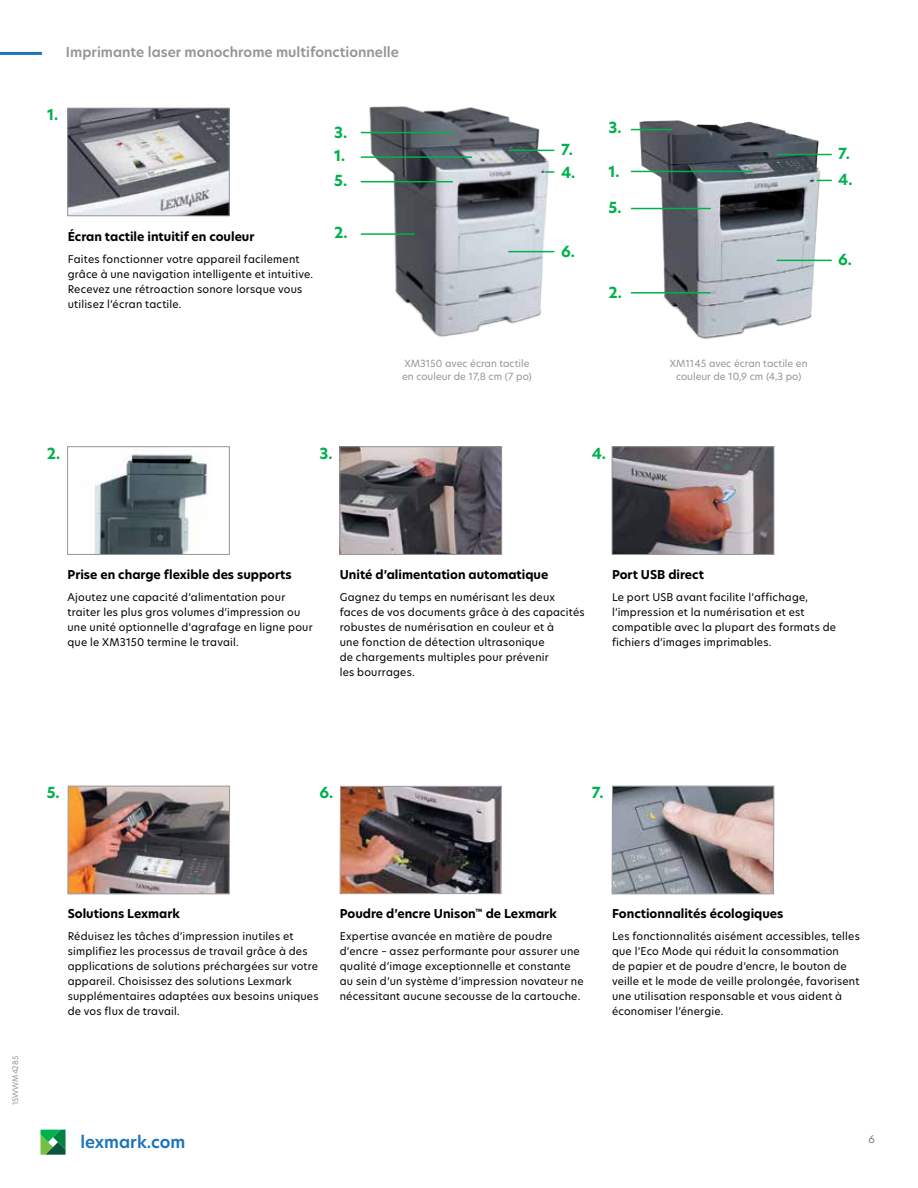
<style>
.page{position:relative;width:918px;height:1188px;background:#fff}
.page>*{position:absolute;margin:0;border:0;box-sizing:border-box;transform-origin:0 0}
.t1{font:600 16.5px "TP Hero";color:#1c75bc}
.t2{font:700 15px/23.9px "TP Hero";color:#00b14c}
.t3{font:600 13.5px "TP Hero";color:#939598}
.t4{font:700 12px "TP Hero";color:#000}
.t5{font:10.5px/15px "TP Hero";letter-spacing:.02em;color:#000}
.t6{font:10.5px "TP Hero";color:#7e7e85}
.t7{font:9.75px/13.5px "TP Hero";color:#939598;text-align:center}
.t8{font:7.5px "TP Hero";color:#939598}
</style>
<div class="page">
<hr style="left:0;top:52px;width:42px;height:3px;background:#1c75bc">
<svg style="left:40px;top:1130px;width:26px;height:25px"></svg>
<svg style="left:67px;top:446px;width:163px;height:109px"></svg>
<svg style="left:612px;top:786px;width:162px;height:109px;background:#908b8f"></svg>
<svg style="left:339px;top:446px;width:163px;height:449px"></svg>
<img style="left:68px;top:786px;width:162px;height:109px">
<img style="left:612px;top:446px;width:162px;height:109px">
<img style="left:360px;top:106px;width:195px;height:231px">
<img style="left:636px;top:120px;width:195px;height:219px">
<hr style="left:361px;top:132px;width:92px;height:1px;background:#00b14c">
<hr style="left:631px;top:129px;width:41px;height:1px;background:#00b14c">
<hr style="left:631px;top:171px;width:121px;height:1px;background:#00b14c">
<hr style="left:777px;top:154px;width:55px;height:1px;background:#00b14c">
<hr style="left:777px;top:260px;width:55px;height:1px;background:#00b14c">
<svg style="left:817px;top:180px;width:15px;height:1px"></svg>
<hr style="left:631px;top:208px;width:80px;height:1px;background:#00b14c">
<hr style="left:631px;top:292px;width:80px;height:2px;background:#00b14c">
<hr style="left:508px;top:150px;width:46px;height:1px;background:#00b14c">
<hr style="left:508px;top:251px;width:46px;height:1px;background:#00b14c">
<svg style="left:545px;top:171px;width:9px;height:2px"></svg>
<hr style="left:361px;top:156px;width:111px;height:2px;background:#00b14c">
<hr style="left:361px;top:181px;width:92px;height:1px;background:#00b14c">
<hr style="left:361px;top:233px;width:54px;height:2px;background:#00b14c">
<svg style="left:67px;top:108px;width:163px;height:108px;background:#97999e"></svg>
<p class="t3" style="left:66px;top:43px;width:334px">Imprimante laser monochrome multifonctionnelle</p>
<h2 class="t2" style="left:47px;top:103px;width:13px">1.</h2>
<p class="t4" style="left:68px;top:228px;width:188px">Écran tactile intuitif en couleur</p>
<p class="t5" style="left:68px;top:251px;width:247px">Faites fonctionner votre appareil facilement grâce à une navigation intelligente et intuitive.<br>Recevez une rétroaction sonore lorsque vous utilisez l’écran tactile.</p>
<h2 class="t2" style="left:334px;top:121px;width:15px">3.<br>1.<br>5.</h2>
<h2 class="t2" style="left:334px;top:221px;width:15px">2.</h2>
<p class="t7" style="left:402px;top:356px;width:131px;text-align:left">XM3150 avec écran tactile en couleur de 17,8 cm (7 po)</p>
<h2 class="t2" style="left:47px;top:441px;width:15px">2.</h2>
<h2 class="t2" style="left:320px;top:441px;width:15px">3.</h2>
<h2 class="t2" style="left:561px;top:138px;width:16px;line-height:23.2px">7.<br>4.</h2>
<h2 class="t2" style="left:561px;top:240px;width:15px">6.</h2>
<h2 class="t2" style="left:609px;top:116px;width:15px">3.</h2>
<h2 class="t2" style="left:609px;top:159px;width:13px">1.</h2>
<h2 class="t2" style="left:609px;top:196px;width:14px">5.</h2>
<h2 class="t2" style="left:609px;top:281px;width:15px">2.</h2>
<h2 class="t2" style="left:592px;top:441px;width:16px">4.</h2>
<h2 class="t2" style="left:838px;top:141px;width:16px;line-height:26px">7.<br>4.</h2>
<h2 class="t2" style="left:838px;top:247px;width:15px">6.</h2>
<p class="t7" style="left:670px;top:356px;width:139px">XM1145 avec écran tactile en couleur de 10,9 cm (4,3 po)</p>
<p class="t4" style="left:68px;top:566px;width:226px">Prise en charge flexible des supports</p>
<p class="t5" style="left:68px;top:589px;width:247px">Ajoutez une capacité d’alimentation pour traiter les plus gros volumes d’impression ou une unité optionnelle d’agrafage en ligne pour que le XM3150 termine le travail.</p>
<p class="t4" style="left:340px;top:566px;width:210px">Unité d’alimentation automatique</p>
<p class="t5" style="left:340px;top:589px;width:246px">Gagnez du temps en numérisant les deux faces de vos documents grâce à des capacités robustes de numérisation en couleur et à<br>une fonction de détection ultrasonique<br>de chargements multiples pour prévenir<br>les bourrages.</p>
<p class="t4" style="left:612px;top:566px;width:94px">Port USB direct</p>
<p class="t5" style="left:612px;top:589px;width:226px">Le port USB avant facilite l’affichage, l’impression et la numérisation et est compatible avec la plupart des formats de fichiers d’images imprimables.</p>
<h2 class="t2" style="left:47px;top:781px;width:14px">5.</h2>
<h2 class="t2" style="left:320px;top:781px;width:15px">6.</h2>
<h2 class="t2" style="left:592px;top:781px;width:13px">7.</h2>
<p class="t8" style="left:10px;top:1105px;width:51px;rotate:-90deg">15WWM4285</p>
<p class="t4" style="left:68px;top:906px;width:114px">Solutions Lexmark</p>
<p class="t5" style="left:68px;top:929px;width:252px">Réduisez les tâches d’impression inutiles et simplifiez les processus de travail grâce à des applications de solutions préchargées sur votre appareil. Choisissez des solutions Lexmark supplémentaires adaptées aux besoins uniques de vos flux de travail.</p>
<p class="t4" style="left:340px;top:906px;width:219px">Poudre d’encre Unison<sup>™</sup> de Lexmark</p>
<p class="t5" style="left:340px;top:929px;width:245px">Expertise avancée en matière de poudre d’encre – assez performante pour assurer une qualité d’image exceptionnelle et constante au sein d’un système d’impression novateur ne nécessitant aucune secousse de la cartouche.</p>
<p class="t4" style="left:612px;top:906px;width:173px">Fonctionnalités écologiques</p>
<p class="t5" style="left:612px;top:929px;width:249px">Les fonctionnalités aisément accessibles, telles que l’Eco Mode qui réduit la consommation<br>de papier et de poudre d’encre, le bouton de veille et le mode de veille prolongée, favorisent une utilisation responsable et vous aident à économiser l’énergie.</p>
<h1 class="t1" style="left:80px;top:1131px;width:106px">lexmark.com</h1>
<p class="t6" style="left:868px;top:1132px;width:8px">6</p>
</div>
